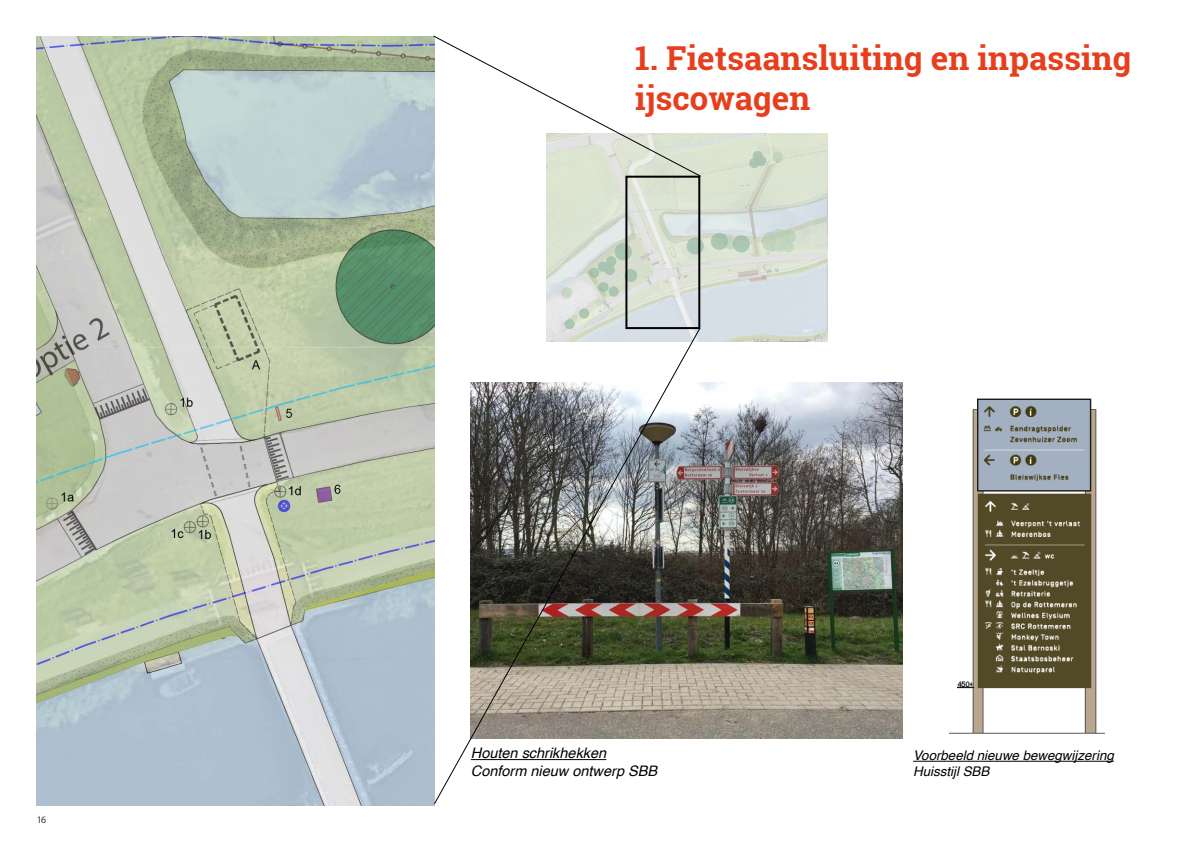
<style>
.page{position:relative;width:1191px;height:842px;background:#fff}
.page>*{position:absolute;margin:0;border:0;box-sizing:border-box;transform-origin:0 0}
.t1{font:700 33px/39.6px "Roboto Slab";color:#e73e1d}
.t2{font:italic 14.5px/17.4px "Helvetica";color:#000}
.t3{font:italic 13.3px/16px "Helvetica";color:#000}
.t4{font:10px "Myriad Pro";color:#000}
</style>
<div class="page">
<img style="left:36px;top:36px;width:398px;height:770px">
<img style="left:701px;top:383px;width:201px;height:355px">
<img style="left:546px;top:134px;width:281px;height:207px">
<div style="left:625px;top:176px;width:75px;height:153px;border:2px solid #000"></div>
<img style="left:949px;top:398px;width:155px;height:336px">
<hr style="left:913px;top:761px;width:200px;height:1px;background:#000">
<img style="left:433px;top:327px;width:268px;height:478px">
<svg style="left:432px;top:35px;width:270px;height:143px"></svg>
<p class="t4" style="left:36px;top:813px;width:12px">16</p>
<h1 class="t1" style="left:635px;top:38px;width:498px">1. Fietsaansluiting en inpassing ijscowagen</h1>
<p class="t2" style="left:471px;top:745px;width:188px">Houten schrikhekken<br>Conform nieuw ontwerp SBB</p>
<p class="t3" style="left:913px;top:748px;width:202px">Voorbeeld nieuwe bewegwijzering<br>Huisstijl SBB</p>
</div>
